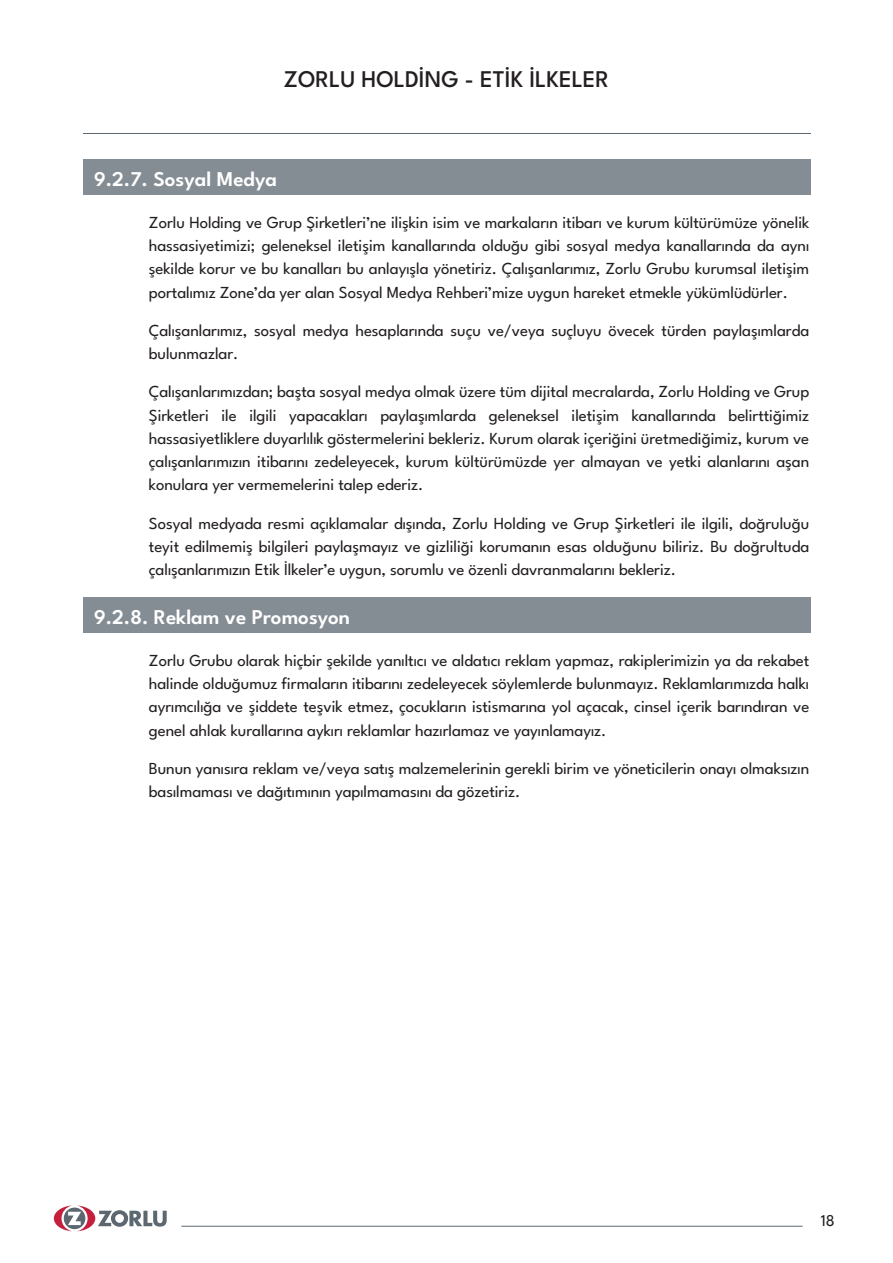
<style>
.page{position:relative;width:893px;height:1263px;background:#fff}
.page>*{position:absolute;margin:0;border:0;box-sizing:border-box;transform-origin:0 0}
.t1{font:500 24px "League Spartan";color:#231f20}
.t2{font:600 21px "League Spartan";color:#fff}
.t3{font:16.8px/23.2px "League Spartan";letter-spacing:-.005em;color:#231f20;text-align:justify}
.t4{font:16.5px "League Spartan";color:#231f20}
</style>
<div class="page">
<hr style="left:83px;top:133px;width:727px;height:1px;background:#5d6770">
<svg style="left:54px;top:1205px;width:113px;height:26px"></svg>
<hr style="left:181px;top:1226px;width:622px;height:1px;background:#5d6770">
<div style="left:83px;top:160px;width:727px;height:35px;background:#858d94"></div>
<div style="left:83px;top:598px;width:727px;height:35px;background:#858d94"></div>
<h1 class="t1" style="left:284px;top:61px;width:327px">ZORLU HOLDİNG - ETİK İLKELER</h1>
<p class="t2" style="left:94px;top:163px;width:185px">9.2.7. Sosyal Medya</p>
<p class="t3" style="left:149px;top:209px;width:662px">Zorlu Holding ve Grup Şirketleri’ne ilişkin isim ve markaların itibarı ve kurum kültürümüze yönelik hassasiyetimizi; geleneksel iletişim kanallarında olduğu gibi sosyal medya kanallarında da aynı şekilde korur ve bu kanalları bu anlayışla yönetiriz. Çalışanlarımız, Zorlu Grubu kurumsal iletişim portalımız Zone’da yer alan Sosyal Medya Rehberi’mize uygun hareket etmekle yükümlüdürler.</p>
<p class="t3" style="left:149px;top:317px;width:662px">Çalışanlarımız, sosyal medya hesaplarında suçu ve/veya suçluyu övecek türden paylaşımlarda bulunmazlar.</p>
<p class="t3" style="left:149px;top:379px;width:662px">Çalışanlarımızdan; başta sosyal medya olmak üzere tüm dijital mecralarda, Zorlu Holding ve Grup Şirketleri ile ilgili yapacakları paylaşımlarda geleneksel iletişim kanallarında belirttiğimiz hassasiyetliklere duyarlılık göstermelerini bekleriz. Kurum olarak içeriğini üretmediğimiz, kurum ve çalışanlarımızın itibarını zedeleyecek, kurum kültürümüzde yer almayan ve yetki alanlarını aşan konulara yer vermemelerini talep ederiz.</p>
<p class="t3" style="left:149px;top:510px;width:662px">Sosyal medyada resmi açıklamalar dışında, Zorlu Holding ve Grup Şirketleri ile ilgili, doğruluğu teyit edilmemiş bilgileri paylaşmayız ve gizliliği korumanın esas olduğunu biliriz. Bu doğrultuda çalışanlarımızın Etik İlkeler’e uygun, sorumlu ve özenli davranmalarını bekleriz.</p>
<p class="t2" style="left:94px;top:601px;width:258px">9.2.8. Reklam ve Promosyon</p>
<p class="t3" style="left:149px;top:647px;width:662px">Zorlu Grubu olarak hiçbir şekilde yanıltıcı ve aldatıcı reklam yapmaz, rakiplerimizin ya da rekabet halinde olduğumuz firmaların itibarını zedeleyecek söylemlerde bulunmayız. Reklamlarımızda halkı ayrımcılığa ve şiddete teşvik etmez, çocukların istismarına yol açacak, cinsel içerik barındıran ve genel ahlak kurallarına aykırı reklamlar hazırlamaz ve yayınlamayız.</p>
<p class="t3" style="left:149px;top:755px;width:662px">Bunun yanısıra reklam ve/veya satış malzemelerinin gerekli birim ve yöneticilerin onayı olmaksızın basılmaması ve dağıtımının yapılmamasını da gözetiriz.</p>
<p class="t4" style="left:821px;top:1209px;width:16px">18</p>
</div>
